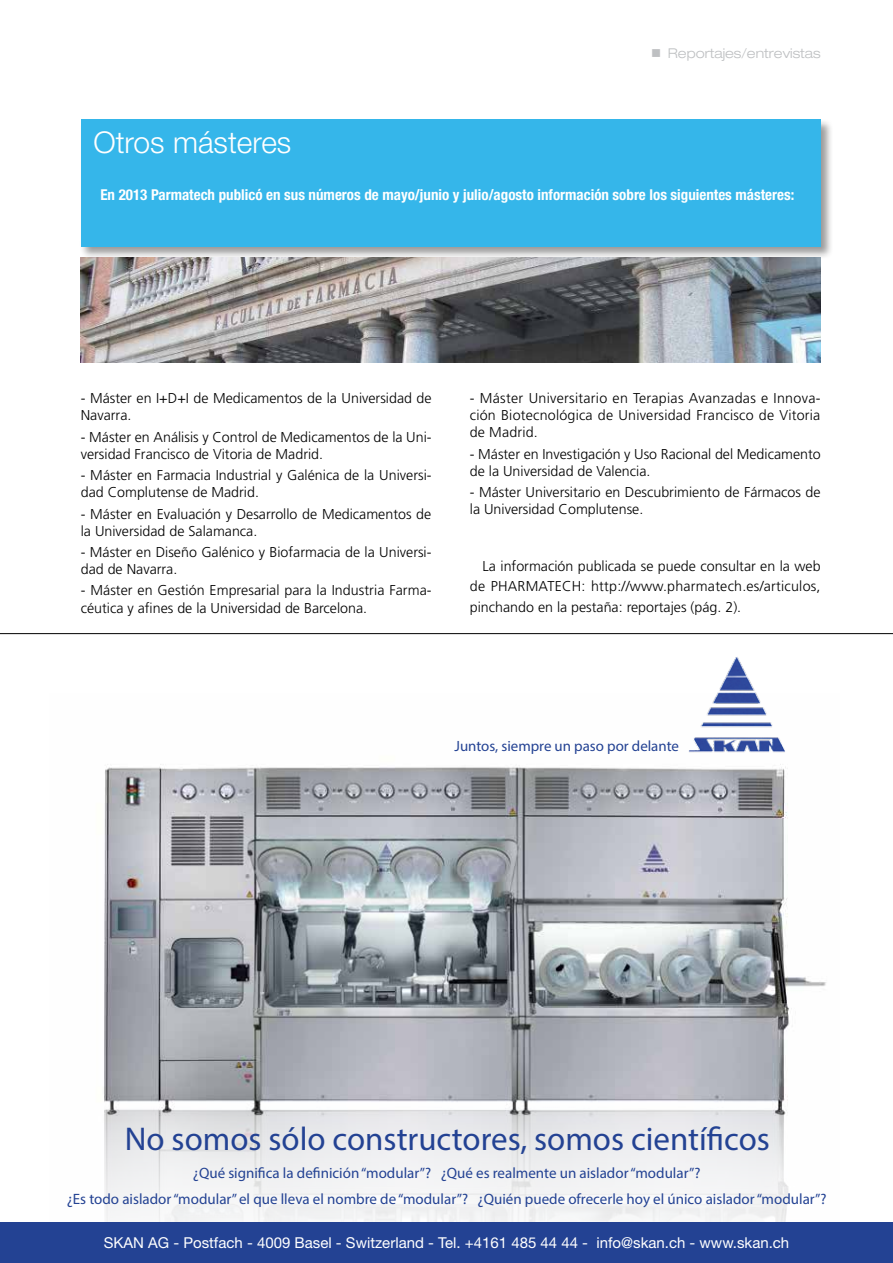
<style>
.page{position:relative;width:893px;height:1263px;background:#fff}
.page>*{position:absolute;margin:0;border:0;box-sizing:border-box;transform-origin:0 0}
.t1{font:33px "Myriad Pro";color:#234293}
.t2{font:300 30px "Helvetica Neue LT Std";color:#fff}
.t3{font:15px/26.5px "Myriad Pro";color:#234293;text-align:center}
.t4{font:700 condensed 15px "Helvetica Neue LT Std";color:#fff}
.t5{font:15px "Helvetica Neue LT Std";color:#fff}
.t6{font:14.85px "Myriad Pro";color:#234293}
.t7{font:300 14.25px/17.1px "Frutiger";color:#000}
.t8{font:300 expanded 13.5px "Helvetica Neue LT Std";color:#bec0c2}
</style>
<div class="page">
<div style="left:79px;top:118px;width:755px;height:142px;background:#000;opacity:.4"></div>
<div style="left:81px;top:119px;width:740px;height:128px;background:#35b6ea"></div>
<img style="left:81px;top:257px;width:740px;height:106px">
<img style="left:104px;top:764px;width:722px;height:341px">
<img style="left:49px;top:1105px;width:790px;height:118px">
<div style="left:0;top:1223px;width:893px;height:40px;background:#234293"></div>
<img style="left:688px;top:657px;width:97px;height:96px">
<hr style="left:0;top:633px;width:893px;height:1px;background:#000">
<p class="t8" style="left:668px;top:45px;width:154px">Reportajes/entrevistas</p>
<h2 class="t2" style="left:94px;top:124px;width:199px">Otros másteres</h2>
<p class="t4" style="left:100px;top:186px;width:695px">En 2013 Parmatech publicó en sus números de mayo/junio y julio/agosto información sobre los siguientes másteres:</p>
<p class="t7" style="left:81px;top:390px;width:352px">- Máster en I+D+I de Medicamentos de la Universidad de<br>Navarra.</p>
<p class="t7" style="left:81px;top:428px;width:352px">- Máster en Análisis y Control de Medicamentos de la Uni&shy;versidad Francisco de Vitoria de Madrid.</p>
<p class="t7" style="left:81px;top:467px;width:352px">- Máster en Farmacia Industrial y Galénica de la Universi&shy;dad Complutense de Madrid.</p>
<p class="t7" style="left:81px;top:505px;width:352px">- Máster en Evaluación y Desarrollo de Medicamentos de la Universidad de Salamanca.</p>
<p class="t7" style="left:81px;top:544px;width:352px">- Máster en Diseño Galénico y Biofarmacia de la Universi&shy;dad de Navarra.</p>
<p class="t7" style="left:81px;top:582px;width:352px">- Máster en Gestión Empresarial para la Industria Farma&shy;céutica y afines de la Universidad de Barcelona.</p>
<p class="t7" style="left:470px;top:390px;width:352px;text-align:justify">- Máster Universitario en Terapias Avanzadas e Innova&shy;ción Biotecnológica de Universidad Francisco de Vitoria de Madrid.</p>
<p class="t7" style="left:470px;top:445px;width:352px">- Máster en Investigación y Uso Racional del Medicamento de la Universidad de Valencia.</p>
<p class="t7" style="left:470px;top:484px;width:352px">- Máster Universitario en Descubrimiento de Fármacos de la Universidad Complutense.</p>
<p class="t7" style="left:470px;top:556px;width:352px;line-height:20.2px;text-align:justify;text-indent:13px">La información publicada se puede consultar en la web de PHARMATECH: http://www.pharmatech.es/articulos, pinchando en la pestaña: reportajes (pág. 2).</p>
<p class="t6" style="left:454px;top:737px;width:226px">Juntos, siempre un paso por delante</p>
<h1 class="t1" style="left:125px;top:1118px;width:647px">No somos sólo constructores, somos científicos</h1>
<p class="t3" style="left:67px;top:1159px;width:761px">¿Qué significa la definición “modular”? ¿Qué es realmente un aislador “modular”?<br>¿Es todo aislador “modular” el que lleva el nombre de “modular”? ¿Quién puede ofrecerle hoy el único aislador “modular”?</p>
<p class="t5" style="left:104px;top:1233px;width:687px">SKAN AG - Postfach - 4009 Basel - Switzerland - Tel. +4161 485 44 44 - info@skan.ch - www.skan.ch</p>
</div>
